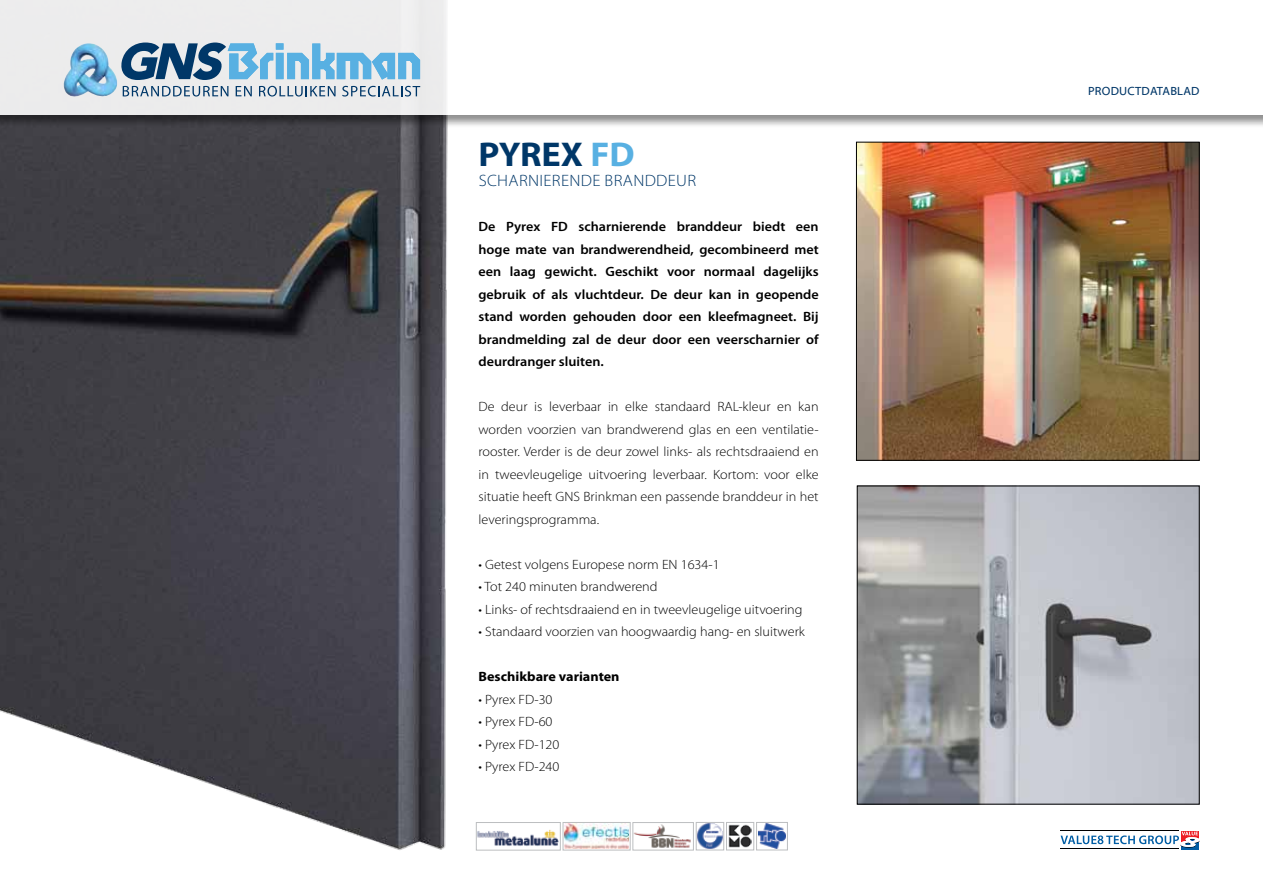
<style>
.page{position:relative;width:1263px;height:893px;background:#fff}
.page>*{position:absolute;margin:0;border:0;box-sizing:border-box;transform-origin:0 0}
.t1{font:700 34.5px "Myriad Pro";color:#003768;scale:1.05 1}
.t2{font:300 16.5px "Myriad Pro";letter-spacing:.02em;color:#003768;scale:1.05 1}
.t3{font:300 13.5px/22.5px "Myriad Pro";color:#000;text-align:justify;scale:1.05 1}
.t4{font:600 13.5px/22.5px "Myriad Pro";color:#000;text-align:justify;scale:1.05 1}
.t5{font:700 13.5px "Myriad Pro";color:#000;scale:1.05 1}
.t6{font:12px "Myriad Web Pro";letter-spacing:.02em;color:#003768}
.s1{color:#58b0e2}
</style>
<div class="page">
<img style="left:0;top:128px;width:448px;height:722px">
<hr style="left:1060px;top:831px;width:119px;height:1px;background:#000">
<hr style="left:1060px;top:848px;width:119px;height:1px;background:#000">
<svg style="left:1181px;top:831px;width:18px;height:1px"></svg>
<div style="left:1181px;top:842px;width:18px;height:7px;background:#005da4"></div>
<svg style="left:1060px;top:832px;width:139px;height:16px"></svg>
<div style="left:0;top:0;width:1263px;height:128px;background:#000;opacity:.5"></div>
<div style="left:0;top:0;width:1263px;height:115px;background:linear-gradient(to right,#ebebec,#fff)"></div>
<img style="left:858px;top:144px;width:339px;height:315px">
<div style="left:856px;top:142px;width:343px;height:319px;border:1px solid #000"></div>
<img style="left:859px;top:488px;width:338px;height:314px">
<svg style="left:123px;top:86px;width:105px;height:11px"></svg>
<svg style="left:236px;top:86px;width:16px;height:10px"></svg>
<svg style="left:259px;top:86px;width:77px;height:11px"></svg>
<svg style="left:342px;top:86px;width:78px;height:11px"></svg>
<svg style="left:121px;top:43px;width:299px;height:37px;background:#84afcc"></svg>
<img style="left:62px;top:43px;width:57px;height:56px">
<img style="left:478px;top:829px;width:81px;height:17px">
<div style="left:476px;top:822px;width:85px;height:28px;border:1px solid #bcbec0"></div>
<img style="left:698px;top:824px;width:24px;height:24px">
<div style="left:696px;top:822px;width:28px;height:28px;border:1px solid #bcbec0"></div>
<img style="left:634px;top:824px;width:57px;height:24px">
<div style="left:632px;top:822px;width:62px;height:28px;border:1px solid #bcbec0"></div>
<img style="left:565px;top:824px;width:63px;height:24px">
<div style="left:563px;top:822px;width:67px;height:28px;border:1px solid #bcbec0"></div>
<img style="left:729px;top:825px;width:23px;height:23px">
<div style="left:726px;top:822px;width:28px;height:28px;border:1px solid #bcbec0"></div>
<img style="left:758px;top:824px;width:28px;height:24px">
<div style="left:756px;top:822px;width:32px;height:28px;border:1px solid #bcbec0"></div>
<h1 class="t1" style="left:478px;top:132px;width:150px">PYREX <span class="s1">FD</span></h1>
<p class="t2" style="left:479px;top:171px;width:209px">SCHARNIERENDE BRANDDEUR</p>
<p class="t4" style="left:478px;top:215px;width:325px">De Pyrex FD scharnierende branddeur biedt een hoge mate van brandwerendheid, gecombineerd met een laag gewicht. Geschikt voor normaal dagelijks gebruik of als vluchtdeur. De deur kan in geopende stand worden gehouden door een kleefmagneet. Bij brandmelding zal de deur door een veerscharnier of deurdranger sluiten.</p>
<p class="t3" style="left:478px;top:395px;width:325px">De deur is leverbaar in elke standaard RAL-kleur en kan worden voorzien van brandwerend glas en een ventilatie&shy;rooster. Verder is de deur zowel links- als rechtsdraaiend en in tweevleugelige uitvoering leverbaar. Kortom: voor elke situatie heeft GNS Brinkman een passende branddeur in het leveringsprogramma.</p>
<p class="t3" style="left:478px;top:553px;width:231px">• Getest volgens Europese norm EN 1634-1</p>
<p class="t3" style="left:478px;top:575px;width:172px">• Tot 240 minuten brandwerend</p>
<p class="t3" style="left:478px;top:598px;width:310px">• Links- of rechtsdraaiend en in tweevleugelige uitvoering</p>
<p class="t3" style="left:478px;top:620px;width:312px">• Standaard voorzien van hoogwaardig hang- en sluitwerk</p>
<p class="t5" style="left:478px;top:668px;width:136px">Beschikbare varianten</p>
<p class="t3" style="left:478px;top:688px;width:72px">• Pyrex FD-30</p>
<p class="t3" style="left:478px;top:710px;width:72px">• Pyrex FD-60</p>
<p class="t3" style="left:478px;top:733px;width:79px">• Pyrex FD-120</p>
<p class="t3" style="left:478px;top:755px;width:79px">• Pyrex FD-240</p>
<p class="t6" style="left:1088px;top:85px;width:113px">PRODUCTDATABLAD</p>
</div>
